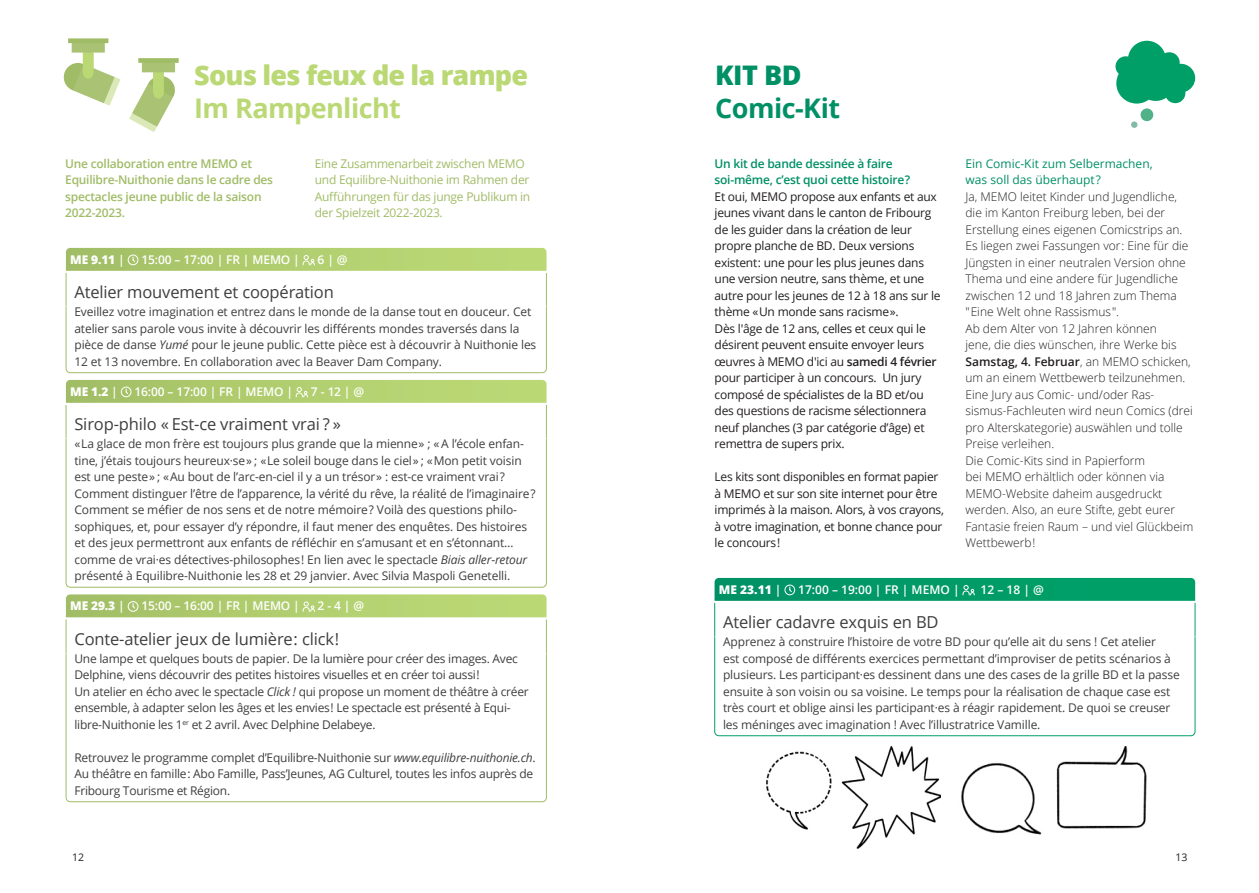
<style>
.page{position:relative;width:1259px;height:893px;background:#fff}
.page>*{position:absolute;margin:0;border:0;box-sizing:border-box;transform-origin:0 0}
.t1{font:800 27px "Open Sans";letter-spacing:-.03em;color:#bad874}
.t2{font:700 27px "Open Sans";letter-spacing:-.02em;color:#bad874}
.t3{font:700 27px "Open Sans";letter-spacing:-.02em;color:#009065}
.t4{font:800 27px "Open Sans";color:#009065}
.t5{font:16.5px "Open Sans";letter-spacing:-.01em;color:#3e3e3f}
.t6{font:12px/16.5px "Open Sans";letter-spacing:-.01em;color:#3e3e3f}
.t7{font:300 12px/16.5px "Open Sans";color:#231f20}
.t8{font:12px/16.5px "Open Sans";letter-spacing:-.02em;color:#231f20}
.t9{font:12px/16.5px "Open Sans";letter-spacing:-.02em;color:#a0bc66}
.t10{font:600 12px "Open Sans";letter-spacing:-.01em;color:#fff}
.t11{font:600 12px/16.5px "Open Sans";letter-spacing:-.02em;color:#a0bc66}
.t12{font:600 12px/16.5px "Open Sans";letter-spacing:-.02em;color:#009065}
.t13{font:12px/16.5px "Open Sans";color:#009065}
.t14{font:800 12px "Open Sans";letter-spacing:-.01em;color:#fff}
.t15{font:10.5px "Open Sans";color:#231f20}
.s1{font-weight:600}
.s2{font-style:italic}
</style>
<div class="page">
<svg style="left:1115px;top:41px;width:80px;height:63px"></svg>
<div style="left:1140px;top:108px;width:13px;height:13px;background:#51b188;border-radius:50%"></div>
<div style="left:1131px;top:121px;width:6px;height:7px;background:#82baa6;border-radius:50%"></div>
<svg style="left:63px;top:38px;width:57px;height:68px"></svg>
<svg style="left:129px;top:58px;width:50px;height:74px"></svg>
<hr style="left:66px;top:273px;width:1px;height:33px;background:#a0bc66">
<hr style="left:546px;top:273px;width:1px;height:33px;background:#a0bc66">
<svg style="left:66px;top:307px;width:481px;height:66px"></svg>
<hr style="left:66px;top:405px;width:1px;height:33px;background:#a0bc66">
<hr style="left:546px;top:405px;width:1px;height:33px;background:#a0bc66">
<svg style="left:66px;top:439px;width:481px;height:148px"></svg>
<hr style="left:66px;top:619px;width:1px;height:34px;background:#a0bc66">
<hr style="left:546px;top:619px;width:1px;height:34px;background:#a0bc66">
<svg style="left:66px;top:653px;width:481px;height:149px"></svg>
<svg style="left:66px;top:248px;width:480px;height:23px;background:#b1ce70"></svg>
<svg style="left:66px;top:380px;width:480px;height:23px;background:#b1ce70"></svg>
<svg style="left:66px;top:594px;width:480px;height:23px;background:#b2ce72"></svg>
<hr style="left:714px;top:603px;width:1px;height:33px;background:#009f68">
<hr style="left:1194px;top:603px;width:1px;height:33px;background:#009f68">
<svg style="left:714px;top:637px;width:481px;height:99px"></svg>
<svg style="left:714px;top:578px;width:481px;height:23px;background:#039b69"></svg>
<img style="left:766px;top:746px;width:175px;height:102px">
<img style="left:961px;top:746px;width:186px;height:88px">
<h1 class="t1" style="left:194px;top:55px;width:335px">Sous les feux de la rampe</h1>
<h1 class="t2" style="left:194px;top:89px;width:208px">Im Rampenlicht</h1>
<p class="t11" style="left:65px;top:155px;width:209px">Une collaboration entre MEMO et<br>Equilibre-Nuithonie dans le cadre des spectacles jeune public de la saison<br>2022-2023.</p>
<p class="t9" style="left:315px;top:155px;width:217px">Eine Zusammenarbeit zwischen MEMO und Equilibre-Nuithonie im Rahmen der Aufführungen für das junge Publikum in der Spielzeit 2022-2023.</p>
<p class="t14" style="left:70px;top:250px;width:56px">ME 9.11 <span class="s1">|</span></p>
<p class="t10" style="left:141px;top:251px;width:160px">15:00 – 17:00 | FR | MEMO |</p>
<p class="t10" style="left:318px;top:251px;width:32px">6 | @</p>
<h2 class="t5" style="left:74px;top:281px;width:261px">Atelier mouvement et coopération</h2>
<p class="t6" style="left:74px;top:303px;width:463px">Eveillez votre imagination et entrez dans le monde de la danse tout en douceur. Cet atelier sans parole vous invite à découvrir les différents mondes traversés dans la pièce de danse <span class="s2">Yumé</span> pour le jeune public. Cette pièce est à découvrir à Nuithonie les 12 et 13 novembre. En collaboration avec la Beaver Dam Company.</p>
<p class="t14" style="left:70px;top:382px;width:49px">ME 1.2 <span class="s1">|</span></p>
<p class="t10" style="left:134px;top:383px;width:160px">16:00 – 17:00 | FR | MEMO |</p>
<p class="t10" style="left:311px;top:383px;width:55px">7 - 12 | @</p>
<h2 class="t5" style="left:74px;top:413px;width:268px">Sirop-philo « Est-ce vraiment vrai ? »</h2>
<p class="t6" style="left:74px;top:435px;width:462px">«La glace de mon frère est toujours plus grande que la mienne» ; « A l’école enfan&shy;tine, j’étais toujours heureux·se» ; «Le soleil bouge dans le ciel» ; «Mon petit voisin est une peste» ; «Au bout de l’arc-en-ciel il y a un trésor» : est-ce vraiment vrai?<br>Comment distinguer l’être de l’apparence, la vérité du rêve, la réalité de l’imaginaire?<br>Comment se méfier de nos sens et de notre mémoire ? Voilà des questions philo&shy;sophiques, et, pour essayer d’y répondre, il faut mener des enquêtes. Des histoires et des jeux permettront aux enfants de réfléchir en s’amusant et en s’étonnant… comme de vrai·es détectives-philosophes ! En lien avec le spectacle <span class="s2">Biais aller-retour </span>présenté à Equilibre-Nuithonie les 28 et 29 janvier. Avec Silvia Maspoli Genetelli.</p>
<p class="t14" style="left:70px;top:597px;width:56px">ME 29.3 <span class="s1">|</span></p>
<p class="t10" style="left:141px;top:597px;width:160px">15:00 – 16:00 | FR | MEMO |</p>
<p class="t10" style="left:318px;top:597px;width:48px">2 - 4 | @</p>
<h2 class="t5" style="left:74px;top:627px;width:266px">Conte-atelier jeux de lumière: click!</h2>
<p class="t6" style="left:74px;top:650px;width:456px">Une lampe et quelques bouts de papier. De la lumière pour créer des images. Avec Delphine, viens découvrir des petites histoires visuelles et en créer toi aussi!<br>Un atelier en écho avec le spectacle <span class="s2">Click !</span> qui propose un moment de théâtre à créer ensemble, à adapter selon les âges et les envies! Le spectacle est présenté à Equi&shy;libre-Nuithonie les 1<sup>er</sup> et 2 avril. Avec Delphine Delabeye.</p>
<p class="t6" style="left:74px;top:749px;width:463px">Retrouvez le programme complet d’Equilibre-Nuithonie sur <span class="s2">www.equilibre-nuithonie.ch</span>.<br>Au théâtre en famille: Abo Famille, Pass’Jeunes, AG Culturel, toutes les infos auprès de<br>Fribourg Tourisme et Région.</p>
<h1 class="t4" style="left:715px;top:55px;width:88px">KIT BD</h1>
<h1 class="t3" style="left:715px;top:89px;width:126px">Comic-Kit</h1>
<p class="t12" style="left:714px;top:155px;width:197px">Un kit de bande dessinée à faire soi-même, c’est quoi cette histoire?</p>
<p class="t8" style="left:714px;top:188px;width:228px">Et oui, MEMO propose aux enfants et aux jeunes vivant dans le canton de Fribourg de les guider dans la création de leur propre planche de BD. Deux versions existent: une pour les plus jeunes dans une version neutre, sans thème, et une autre pour les jeunes de 12 à 18 ans sur le thème «Un monde sans racisme».<br>Dès l'âge de 12 ans, celles et ceux qui le désirent peuvent ensuite envoyer leurs œuvres à MEMO d'ici au <span class="s1">samedi 4 février </span>pour participer à un concours. Un jury composé de spécialistes de la BD et/ou des questions de racisme sélectionnera neuf planches (3 par catégorie d’âge) et remettra de supers prix.</p>
<p class="t8" style="left:714px;top:468px;width:231px">Les kits sont disponibles en format papier à MEMO et sur son site internet pour être imprimés à la maison. Alors, à vos crayons, à votre imagination, et bonne chance pour le concours!</p>
<p class="t13" style="left:965px;top:155px;width:189px">Ein Comic-Kit zum Selbermachen, was soll das überhaupt?</p>
<p class="t7" style="left:965px;top:188px;width:229px">Ja, MEMO leitet Kinder und Jugendliche, die im Kanton Freiburg leben, bei der Erstellung eines eigenen Comicstrips an.<br>Es liegen zwei Fassungen vor: Eine für die Jüngsten in einer neutralen Version ohne Thema und eine andere für Jugendliche zwischen 12 und 18 Jahren zum Thema "Eine Welt ohne Rassismus".<br>Ab dem Alter von 12 Jahren können<br>jene, die dies wünschen, ihre Werke bis <span class="s1">Samstag, 4. Februar</span>, an MEMO schicken, um an einem Wettbewerb teilzunehmen.<br>Eine Jury aus Comic- und/oder Ras&shy;sismus-Fachleuten wird neun Comics (drei pro Alterskategorie) auswählen und tolle Preise verleihen.<br>Die Comic-Kits sind in Papierform<br>bei MEMO erhältlich oder können via MEMO-Website daheim ausgedruckt werden. Also, an eure Stifte, gebt eurer Fantasie freien Raum – und viel Glückbeim Wettbewerb!</p>
<p class="t14" style="left:719px;top:580px;width:64px">ME 23.11 <span class="s1">|</span></p>
<p class="t10" style="left:798px;top:581px;width:163px">17:00 – 19:00 | FR | MEMO |</p>
<p class="t10" style="left:980px;top:581px;width:65px">12 – 18 | @</p>
<h2 class="t5" style="left:723px;top:611px;width:217px">Atelier cadavre exquis en BD</h2>
<p class="t6" style="left:723px;top:633px;width:458px">Apprenez à construire l’histoire de votre BD pour qu’elle ait du sens ! Cet atelier<br>est composé de différents exercices permettant d’improviser de petits scénarios à plusieurs. Les participant·es dessinent dans une des cases de la grille BD et la passe ensuite à son voisin ou sa voisine. Le temps pour la réalisation de chaque case est très court et oblige ainsi les participant·es à réagir rapidement. De quoi se creuser les méninges avec imagination ! Avec l’illustratrice Vamille.</p>
<p class="t15" style="left:72px;top:850px;width:14px">12</p>
<p class="t15" style="left:1175px;top:850px;width:14px">13</p>
</div>
